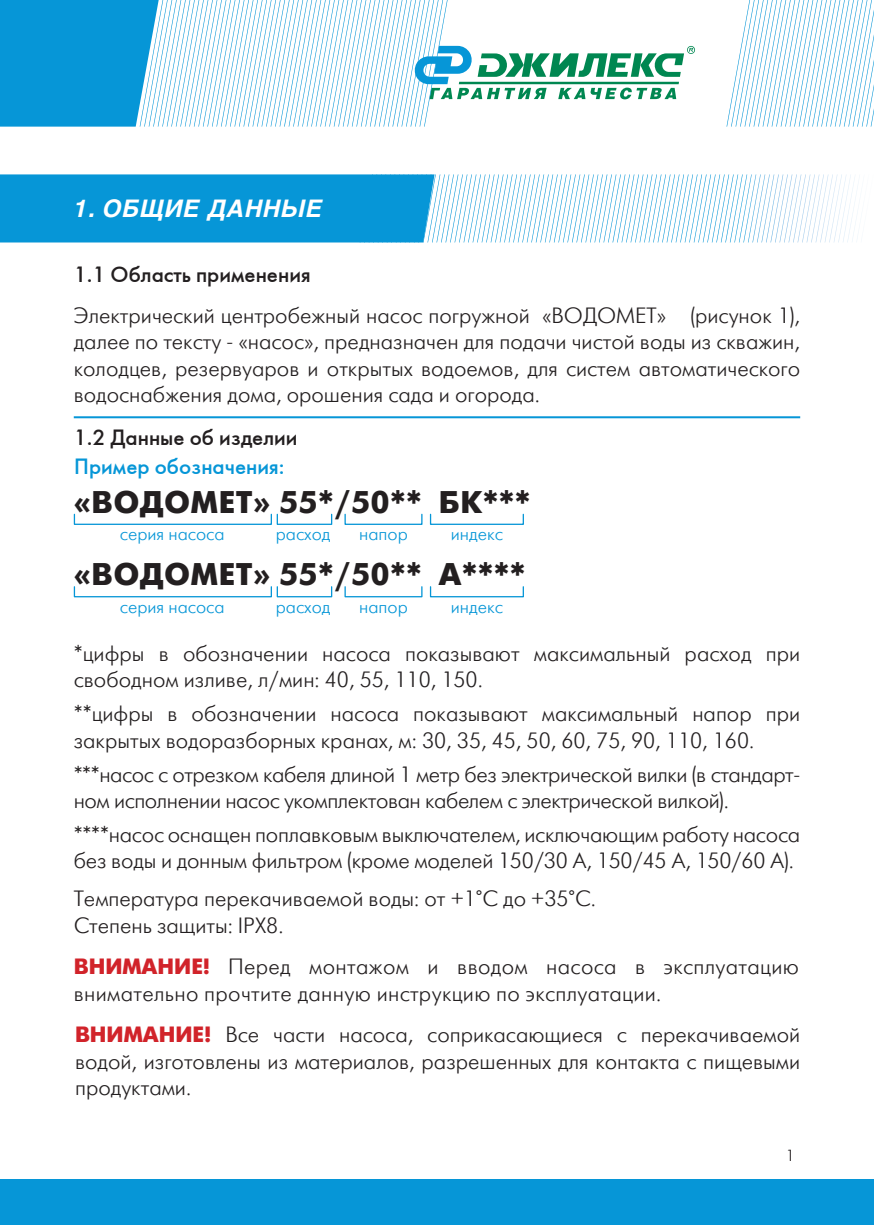
<style>
.page{position:relative;width:874px;height:1225px;background:#fff}
.page>*{position:absolute;margin:0;border:0;box-sizing:border-box;transform-origin:0 0}
.t1{font:700 31.2px "Futuris C";letter-spacing:.03em;color:#231f20}
.t2{font:italic 700 24px "Helios";letter-spacing:.03em;color:#fff}
.t3{font:22px/26.4px "Futuris Light C";color:#231f20}
.t4{font:22px/26.4px "Futuris Light C";letter-spacing:-.02em;color:#231f20}
.t5{font:22px "Futuris C";color:#231f20}
.t6{font:22px "Futuris C";color:#0696d7}
.t7{font:18px "Futuris Light C";color:#0696d7}
.t8{font:16px "Futuris Light C";color:#231f20}
.s1{font-family:"Futuris C";font-weight:700;color:#d1232a}
</style>
<div class="page">
<svg style="left:0;top:0;width:694px;height:127px"></svg>
<svg style="left:726px;top:0;width:147px;height:127px"></svg>
<div style="left:0;top:1179px;width:873px;height:46px;background:#0696d7"></div>
<div style="left:0;top:174px;width:434px;height:68px;background:#0696d7"></div>
<svg style="left:504px;top:174px;width:354px;height:68px"></svg>
<hr style="left:74px;top:416px;width:725px;height:2px;background:#0696d7">
<div style="left:74px;top:514px;width:198px;height:11px;border:1px solid #0696d7"></div>
<div style="left:74px;top:586px;width:198px;height:11px;border:1px solid #0696d7"></div>
<div style="left:276px;top:514px;width:56px;height:11px;border:1px solid #0696d7"></div>
<div style="left:276px;top:586px;width:56px;height:11px;border:1px solid #0696d7"></div>
<div style="left:344px;top:514px;width:78px;height:11px;border:1px solid #0696d7"></div>
<div style="left:344px;top:586px;width:78px;height:11px;border:1px solid #0696d7"></div>
<div style="left:429px;top:514px;width:94px;height:11px;border:1px solid #0696d7"></div>
<div style="left:429px;top:586px;width:94px;height:11px;border:1px solid #0696d7"></div>
<p class="t2" style="left:74px;top:195px;width:250px">1. ОБЩИЕ ДАННЫЕ</p>
<p class="t5" style="left:74px;top:261px;width:238px">1.1 Область применения</p>
<p class="t3" style="left:74px;top:303px;width:727px;text-align:justify">Электрический центробежный насос погружной «ВОДОМЕТ» (рисунок 1), далее по тексту - «насос», предназначен для подачи чистой воды из скважин, колодцев, резервуаров и открытых водоемов, для систем автоматического водоснабжения дома, орошения сада и огорода.</p>
<p class="t5" style="left:74px;top:424px;width:225px">1.2 Данные об изделии</p>
<p class="t6" style="left:74px;top:453px;width:211px">Пример обозначения:</p>
<p class="t1" style="left:74px;top:485px;width:457px">«ВОДОМЕТ» 55*/50** БК***</p>
<p class="t7" style="left:120px;top:525px;width:106px">серия насоса</p>
<p class="t7" style="left:276px;top:525px;width:56px">расход</p>
<p class="t7" style="left:359px;top:525px;width:50px">напор</p>
<p class="t7" style="left:450px;top:525px;width:54px">индекс</p>
<p class="t1" style="left:74px;top:557px;width:452px">«ВОДОМЕТ» 55*/50** А****</p>
<p class="t7" style="left:120px;top:597px;width:106px">серия насоса</p>
<p class="t7" style="left:276px;top:597px;width:56px">расход</p>
<p class="t7" style="left:359px;top:597px;width:50px">напор</p>
<p class="t7" style="left:450px;top:597px;width:54px">индекс</p>
<p class="t3" style="left:74px;top:640px;width:727px">*цифры в обозначении насоса показывают максимальный расход при свободном изливе, л/мин: 40, 55, 110, 150.</p>
<p class="t3" style="left:74px;top:701px;width:727px">**цифры в обозначении насоса показывают максимальный напор при закрытых водоразборных кранах, м: 30, 35, 45, 50, 60, 75, 90, 110, 160.</p>
<p class="t4" style="left:74px;top:761px;width:727px">***насос с отрезком кабеля длиной 1 метр без электрической вилки (в стандарт&shy;ном исполнении насос укомплектован кабелем с электрической вилкой).</p>
<p class="t3" style="left:74px;top:822px;width:727px">****насос оснащен поплавковым выключателем, исключающим работу насоса без воды и донным фильтром (кроме моделей 150/30 А, 150/45 А, 150/60 А).</p>
<p class="t3" style="left:74px;top:886px;width:523px">Температура перекачиваемой воды: от +1°С до +35°С.</p>
<p class="t3" style="left:74px;top:912px;width:211px">Степень защиты: IPX8.</p>
<p class="t3" style="left:74px;top:954px;width:726px"><span class="s1">ВНИМАНИЕ!</span> Перед монтажом и вводом насоса в эксплуатацию внимательно прочтите данную инструкцию по эксплуатации.</p>
<p class="t3" style="left:75px;top:1022px;width:726px;text-align:justify"><span class="s1">ВНИМАНИЕ!</span> Все части насоса, соприкасающиеся с перекачиваемой водой, изготовлены из материалов, разрешенных для контакта с пищевыми продуктами.</p>
<p class="t8" style="left:785px;top:1147px;width:10px">1</p>
</div>
